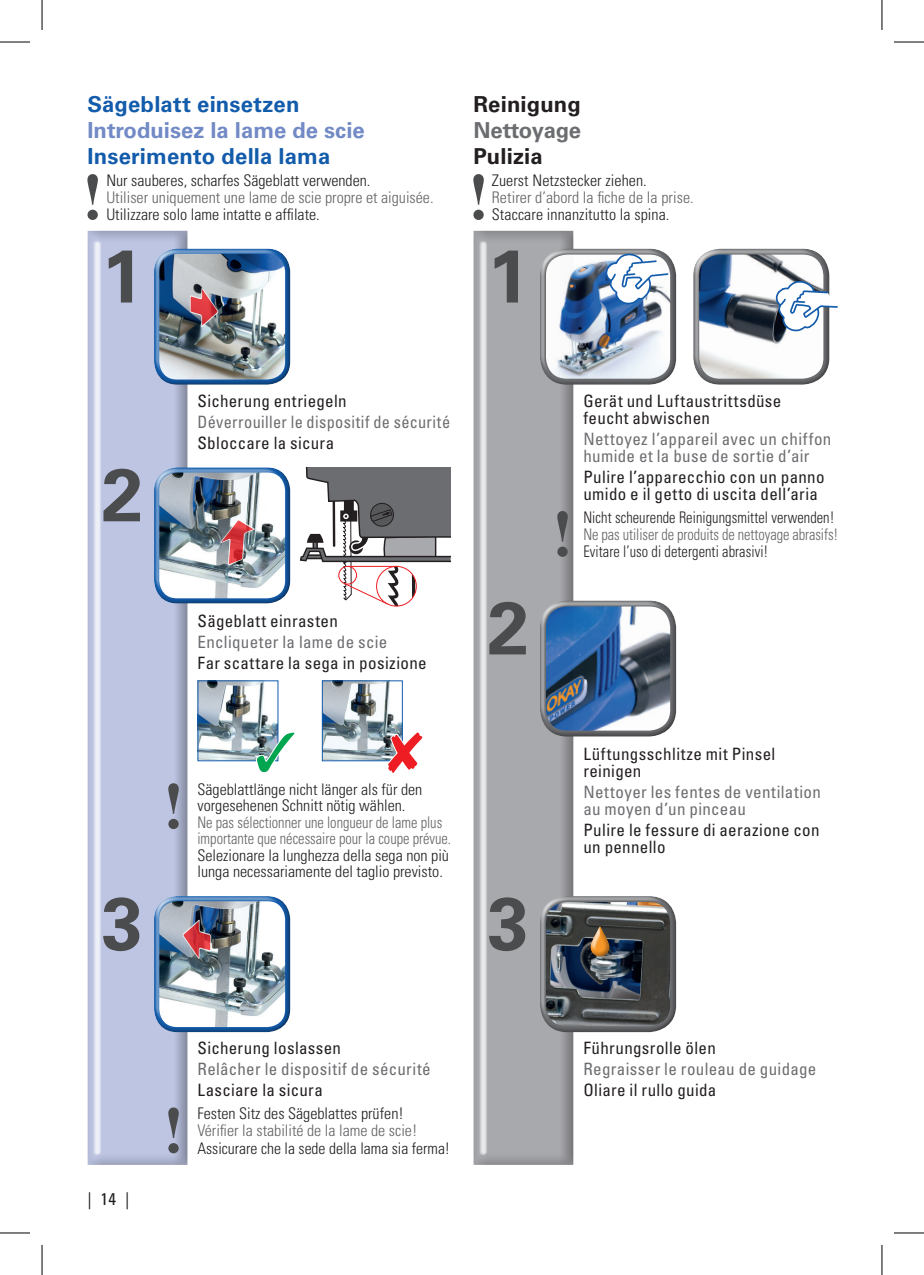
<style>
.page{position:relative;width:924px;height:1275px;background:#fff}
.page>*{position:absolute;margin:0;border:0;box-sizing:border-box;transform-origin:0 0}
.t1{font:700 74.4px "Univers LT Std";color:#4b4c4d}
.t2{font:700 22px "Univers LT Std";letter-spacing:.01em;color:#135cab}
.t3{font:700 22px "Univers LT Std";color:#728ac5}
.t4{font:700 22px "Univers LT Std";letter-spacing:.005em;color:#231f20}
.t5{font:700 22px "Univers LT Std";letter-spacing:-.02em;color:#6c6d70}
.t6{font:condensed 17px/17px "Univers LT Std";letter-spacing:.02em;color:#231f20}
.t7{font:condensed 17px/17px "Univers LT Std";letter-spacing:.02em;color:#6c6d70}
.t8{font:condensed 17px "Univers LT Std";letter-spacing:.02em;color:#6c6d70;scale:.96 1}
.t9{font:300 condensed 16px/16px "Univers LT Std";color:#231f20}
.t10{font:300 condensed 16px/16px "Univers LT Std";color:#636366;scale:.9 1}
.t11{font:300 condensed 16px "Univers LT Std";color:#636366}
.t12{font:300 condensed 16px "Univers LT Std";color:#231f20;scale:.9 1}
</style>
<div class="page">
<div style="left:87px;top:227px;width:104px;height:938px;background:#231f20;opacity:.75"></div>
<svg style="left:87px;top:174px;width:11px;height:46px"></svg>
<svg style="left:168px;top:1107px;width:11px;height:46px"></svg>
<div style="left:153px;top:895px;width:140px;height:140px;background:#231f20;opacity:.75"></div>
<div style="left:153px;top:248px;width:140px;height:139px;background:#231f20;opacity:.75"></div>
<svg style="left:189px;top:284px;width:30px;height:50px"></svg>
<svg style="left:182px;top:913px;width:29px;height:49px"></svg>
<div style="left:472px;top:228px;width:104px;height:938px;background:#231f20;opacity:.75"></div>
<div style="left:538px;top:247px;width:140px;height:140px;background:#231f20;opacity:.75"></div>
<svg style="left:557px;top:511px;width:10px;height:46px"></svg>
<img style="left:542px;top:251px;width:130px;height:107px">
<svg style="left:473px;top:174px;width:10px;height:46px"></svg>
<div style="left:538px;top:599px;width:140px;height:140px;background:#231f20;opacity:.75"></div>
<div style="left:691px;top:247px;width:140px;height:140px;background:#231f20;opacity:.75"></div>
<svg style="left:774px;top:279px;width:64px;height:53px"></svg>
<div style="left:538px;top:895px;width:140px;height:139px;background:#231f20;opacity:.75"></div>
<div style="left:586px;top:923px;width:18px;height:34px;background:#fff;opacity:.75"></div>
<div style="left:588px;top:923px;width:22px;height:34px;background:#231f20;opacity:.75"></div>
<svg style="left:168px;top:783px;width:11px;height:46px"></svg>
<div style="left:153px;top:466px;width:140px;height:140px;background:#231f20;opacity:.75"></div>
<svg style="left:218px;top:511px;width:39px;height:59px"></svg>
<svg style="left:299px;top:467px;width:151px;height:139px"></svg>
<img style="left:323px;top:682px;width:77px;height:48px">
<div style="left:321px;top:680px;width:81px;height:81px;border:1px solid #135cab"></div>
<img style="left:199px;top:682px;width:77px;height:77px">
<div style="left:197px;top:680px;width:81px;height:81px;border:1px solid #135cab"></div>
<hr style="left:0;top:42px;width:30px;height:1px;background:#000">
<hr style="left:893px;top:42px;width:30px;height:1px;background:#000">
<hr style="left:0;top:1232px;width:30px;height:1px;background:#000">
<hr style="left:893px;top:1232px;width:30px;height:1px;background:#000">
<hr style="left:42px;top:0;width:1px;height:30px;background:#000">
<hr style="left:42px;top:1245px;width:1px;height:30px;background:#000">
<hr style="left:881px;top:0;width:1px;height:30px;background:#000">
<hr style="left:881px;top:1245px;width:1px;height:30px;background:#000">
<svg style="left:255px;top:730px;width:148px;height:32px"></svg>
<h2 class="t2" style="left:87px;top:91px;width:213px">Sägeblatt einsetzen</h2>
<h2 class="t3" style="left:87px;top:117px;width:278px">Introduisez la lame de scie</h2>
<h2 class="t2" style="left:87px;top:143px;width:244px">Inserimento della lama</h2>
<p class="t9" style="left:106px;top:172px;width:265px">Nur sauberes, scharfes Sägeblatt verwenden.</p>
<p class="t11" style="left:106px;top:188px;width:328px">Utiliser uniquement une lame de scie propre et aiguisée.</p>
<p class="t9" style="left:106px;top:207px;width:215px">Utilizzare solo lame intatte e affilate.</p>
<h1 class="t1" style="left:102px;top:233px;width:43px">1</h1>
<h2 class="t4" style="left:473px;top:91px;width:109px">Reinigung</h2>
<h2 class="t5" style="left:473px;top:117px;width:109px">Nettoyage</h2>
<h2 class="t4" style="left:473px;top:143px;width:71px">Pulizia</h2>
<p class="t9" style="left:491px;top:172px;width:156px">Zuerst Netzstecker ziehen.</p>
<p class="t11" style="left:491px;top:188px;width:203px">Retirer d’abord la fiche de la prise.</p>
<p class="t9" style="left:491px;top:206px;width:179px">Staccare innanzitutto la spina.</p>
<h1 class="t1" style="left:487px;top:233px;width:43px">1</h1>
<h1 class="t1" style="left:102px;top:451px;width:43px">2</h1>
<h1 class="t1" style="left:102px;top:880px;width:43px">3</h1>
<p class="t6" style="left:87px;top:1190px;width:43px">|14|</p>
<p class="t6" style="left:197px;top:392px;width:151px">Sicherung entriegeln</p>
<p class="t8" style="left:197px;top:411px;width:265px">Déverrouiller le dispositif de sécurité</p>
<p class="t6" style="left:197px;top:434px;width:138px">Sbloccare la sicura</p>
<p class="t6" style="left:197px;top:612px;width:142px">Sägeblatt einrasten</p>
<p class="t7" style="left:197px;top:633px;width:191px">Encliqueter la lame de scie</p>
<p class="t6" style="left:197px;top:654px;width:230px">Far scattare la sega in posizione</p>
<h1 class="t1" style="left:487px;top:584px;width:43px">2</h1>
<p class="t9" style="left:197px;top:781px;width:226px">Sägeblattlänge nicht länger als für den vorgesehenen Schnitt nötig wählen.</p>
<p class="t10" style="left:197px;top:814px;width:283px">Ne pas sélectionner une longueur de lame plus importante que nécessaire pour la coupe prévue.</p>
<p class="t9" style="left:197px;top:847px;width:253px">Selezionare la lunghezza della sega non più lunga necessariamente del taglio previsto.</p>
<p class="t6" style="left:197px;top:1039px;width:145px">Sicherung loslassen</p>
<p class="t7" style="left:197px;top:1060px;width:235px">Relâcher le dispositif de sécurité</p>
<p class="t6" style="left:197px;top:1081px;width:127px">Lasciare la sicura</p>
<p class="t9" style="left:197px;top:1105px;width:208px">Festen Sitz des Sägeblattes prüfen!</p>
<p class="t11" style="left:197px;top:1121px;width:221px">Vérifier la stabilité de la lame de scie!</p>
<p class="t9" style="left:197px;top:1140px;width:254px">Assicurare che la sede della lama sia ferma!</p>
<h1 class="t1" style="left:487px;top:880px;width:43px">3</h1>
<p class="t6" style="left:583px;top:392px;width:199px">Gerät und Luftaustrittsdüse feucht abwischen</p>
<p class="t7" style="left:583px;top:430px;width:249px">Nettoyez l’appareil avec un chiffon humide et la buse de sortie d’air</p>
<p class="t6" style="left:583px;top:468px;width:243px">Pulire l’apparecchio con un panno umido e il getto di uscita dell’aria</p>
<p class="t12" style="left:583px;top:507px;width:280px">Nicht scheurende Reinigungsmittel verwenden!</p>
<p class="t10" style="left:583px;top:526px;width:285px">Ne pas utiliser de produits de nettoyage abrasifs!</p>
<p class="t12" style="left:583px;top:542px;width:207px">Evitare l’uso di detergenti abrasivi!</p>
<p class="t6" style="left:583px;top:745px;width:193px">Lüftungsschlitze mit Pinsel reinigen</p>
<p class="t7" style="left:583px;top:783px;width:239px">Nettoyer les fentes de ventilation au moyen d’un pinceau</p>
<p class="t6" style="left:583px;top:821px;width:237px">Pulire le fessure di aerazione con un pennello</p>
<p class="t6" style="left:583px;top:1039px;width:134px">Führungsrolle ölen</p>
<p class="t7" style="left:583px;top:1060px;width:234px">Regraisser le rouleau de guidage</p>
<p class="t6" style="left:583px;top:1081px;width:134px">Oliare il rullo guida</p>
</div>
